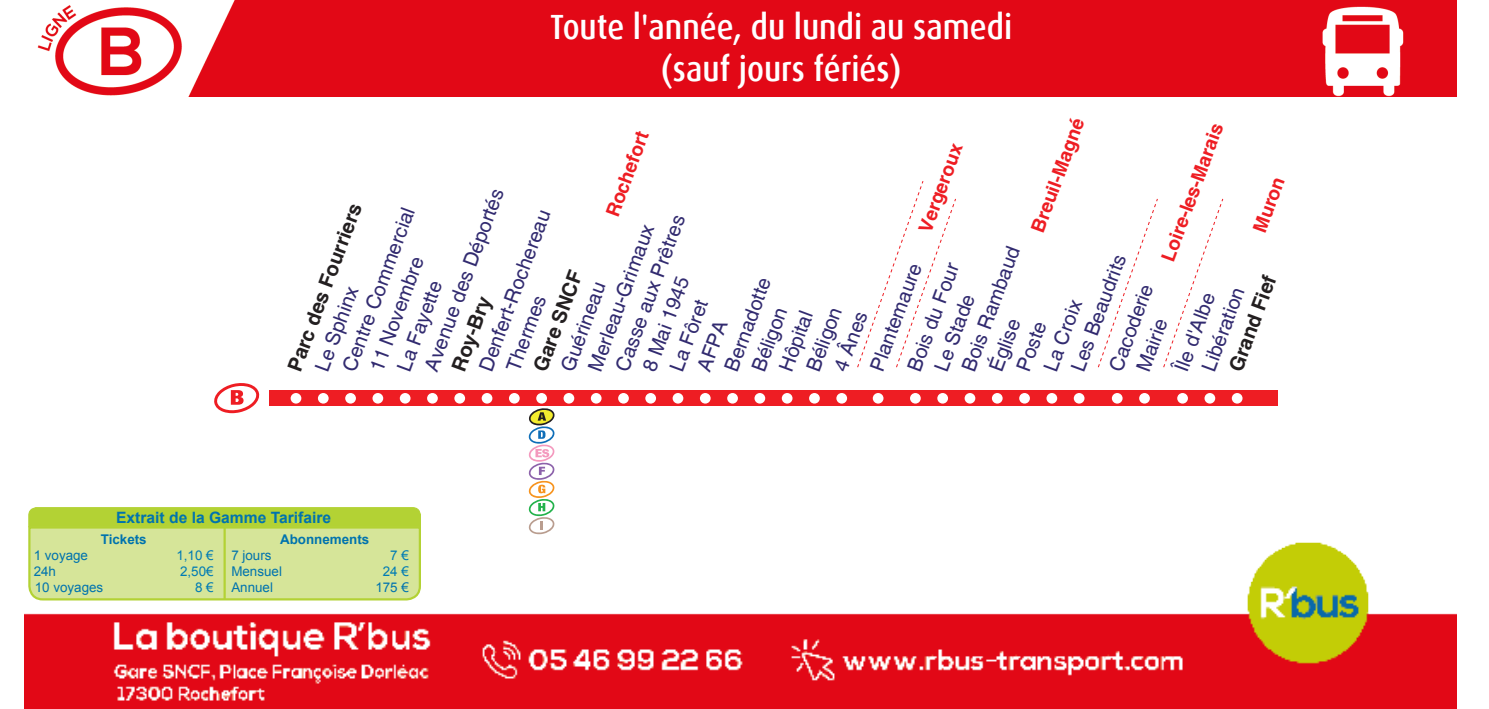
<style>
.page{position:relative;width:1489px;height:709px;background:#fff}
.page>*{position:absolute;margin:0;border:0;box-sizing:border-box;transform-origin:0 0}
.t1{font:500 35px "Dax";color:#fff;scale:.9 1}
.t2{font:20px/35px "Helvetica";color:#322b70}
.t3{font:700 20px "Helvetica";color:#231f20}
.t4{font:700 19px "Helvetica";color:#ee1d23}
.t5{font:700 15.75px "Arial";color:#0073ae}
.t6{font:13.5px "Arial";color:#0073ae}
.t7{font:700 13.5px "Arial";color:#0073ae}
.t8{font:13.5px "Arial";color:#007bb4}
</style>
<div class="page">
<div style="left:269px;top:390px;width:1008px;height:16px;background:#ee1d23"></div>
<div style="left:290px;top:393px;width:11px;height:10px;background:#fff;border-radius:50%"></div>
<div style="left:318px;top:393px;width:10px;height:10px;background:#fff;border-radius:50%"></div>
<div style="left:345px;top:393px;width:11px;height:10px;background:#fff;border-radius:50%"></div>
<div style="left:372px;top:393px;width:11px;height:10px;background:#fff;border-radius:50%"></div>
<div style="left:400px;top:393px;width:10px;height:10px;background:#fff;border-radius:50%"></div>
<div style="left:427px;top:393px;width:11px;height:10px;background:#fff;border-radius:50%"></div>
<div style="left:454px;top:393px;width:11px;height:10px;background:#fff;border-radius:50%"></div>
<div style="left:481px;top:393px;width:11px;height:10px;background:#fff;border-radius:50%"></div>
<div style="left:509px;top:393px;width:10px;height:10px;background:#fff;border-radius:50%"></div>
<div style="left:536px;top:393px;width:11px;height:10px;background:#fff;border-radius:50%"></div>
<div style="left:563px;top:393px;width:11px;height:10px;background:#fff;border-radius:50%"></div>
<div style="left:591px;top:393px;width:10px;height:10px;background:#fff;border-radius:50%"></div>
<svg style="left:857px;top:181px;width:99px;height:187px"></svg>
<div style="left:872px;top:393px;width:11px;height:10px;background:#fff;border-radius:50%"></div>
<div style="left:910px;top:393px;width:10px;height:10px;background:#fff;border-radius:50%"></div>
<div style="left:937px;top:393px;width:11px;height:10px;background:#fff;border-radius:50%"></div>
<div style="left:964px;top:393px;width:11px;height:10px;background:#fff;border-radius:50%"></div>
<div style="left:991px;top:393px;width:11px;height:10px;background:#fff;border-radius:50%"></div>
<div style="left:1019px;top:393px;width:10px;height:10px;background:#fff;border-radius:50%"></div>
<div style="left:1046px;top:393px;width:11px;height:10px;background:#fff;border-radius:50%"></div>
<div style="left:1073px;top:393px;width:11px;height:10px;background:#fff;border-radius:50%"></div>
<div style="left:1111px;top:393px;width:11px;height:10px;background:#fff;border-radius:50%"></div>
<div style="left:1139px;top:393px;width:10px;height:10px;background:#fff;border-radius:50%"></div>
<svg style="left:1098px;top:198px;width:125px;height:170px"></svg>
<div style="left:1177px;top:393px;width:10px;height:10px;background:#fff;border-radius:50%"></div>
<div style="left:1204px;top:393px;width:11px;height:10px;background:#fff;border-radius:50%"></div>
<div style="left:1231px;top:393px;width:11px;height:10px;background:#fff;border-radius:50%"></div>
<div style="left:618px;top:393px;width:11px;height:10px;background:#fff;border-radius:50%"></div>
<div style="left:645px;top:393px;width:11px;height:10px;background:#fff;border-radius:50%"></div>
<div style="left:672px;top:393px;width:11px;height:10px;background:#fff;border-radius:50%"></div>
<div style="left:700px;top:393px;width:10px;height:10px;background:#fff;border-radius:50%"></div>
<div style="left:727px;top:393px;width:11px;height:10px;background:#fff;border-radius:50%"></div>
<div style="left:754px;top:393px;width:11px;height:10px;background:#fff;border-radius:50%"></div>
<div style="left:781px;top:393px;width:11px;height:10px;background:#fff;border-radius:50%"></div>
<div style="left:809px;top:393px;width:10px;height:10px;background:#fff;border-radius:50%"></div>
<div style="left:836px;top:393px;width:11px;height:10px;background:#fff;border-radius:50%"></div>
<svg style="left:214px;top:383px;width:46px;height:30px"></svg>
<svg style="left:528px;top:408px;width:27px;height:109px"></svg>
<img style="left:37px;top:0;width:1419px;height:96px">
<img style="left:24px;top:517px;width:1432px;height:192px">
<svg style="left:28px;top:507px;width:393px;height:93px;background:#cde07f"></svg>
<hr style="left:223px;top:527px;width:3px;height:72px;background:#b3d234">
<p class="t1" style="left:550px;top:7px;width:515px">Toute l'année, du lundi au samedi</p>
<p class="t1" style="left:661px;top:49px;width:269px">(sauf jours fériés)</p>
<p class="t4" style="left:1026px;top:228px;width:122px;rotate:-70deg">Breuil-Magné</p>
<p class="t4" style="left:601px;top:212px;width:91px;rotate:-70deg">Rochefort</p>
<p class="t4" style="left:1156px;top:257px;width:147px;rotate:-70deg">Loire-les-Marais</p>
<p class="t4" style="left:913px;top:228px;width:96px;rotate:-70deg">Vergeroux</p>
<p class="t4" style="left:1247px;top:228px;width:60px;rotate:-70deg">Muron</p>
<p class="t2" style="left:415px;top:365px;width:195px;rotate:-70deg">Avenue des Déportés</p>
<p class="t3" style="left:283px;top:366px;width:179px;rotate:-70deg">Parc des Fourriers</p>
<p class="t2" style="left:333px;top:365px;width:174px;rotate:-70deg">Centre Commercial</p>
<p class="t2" style="left:469px;top:365px;width:172px;rotate:-70deg">Denfert-Rochereau</p>
<p class="t2" style="left:606px;top:365px;width:167px;rotate:-70deg">Casse aux Prêtres</p>
<p class="t2" style="left:579px;top:365px;width:157px;rotate:-70deg">Merleau-Grimaux</p>
<p class="t2" style="left:952px;top:365px;width:133px;rotate:-70deg">Bois Rambaud</p>
<p class="t2" style="left:1061px;top:365px;width:124px;rotate:-70deg">Les Beaudrits</p>
<p class="t2" style="left:360px;top:365px;width:122px;rotate:-70deg">11 Novembre</p>
<p class="t2" style="left:865px;top:353px;width:115px;text-indent:-13px;rotate:-70deg">Plantemaure<br>Bois du Four</p>
<p class="t3" style="left:528px;top:366px;width:108px;rotate:-70deg">Gare SNCF</p>
<p class="t3" style="left:1223px;top:366px;width:102px;rotate:-70deg">Grand Fief</p>
<p class="t2" style="left:633px;top:365px;width:101px;rotate:-70deg">8 Mai 1945</p>
<p class="t2" style="left:715px;top:365px;width:100px;rotate:-70deg">Bernadotte</p>
<p class="t2" style="left:388px;top:365px;width:96px;rotate:-70deg">La Fayette</p>
<p class="t2" style="left:551px;top:365px;width:95px;rotate:-70deg">Guérineau</p>
<p class="t2" style="left:1107px;top:358px;width:84px;line-height:25.5px;text-indent:-9px;rotate:-70deg">Cacoderie<br>Mairie</p>
<p class="t2" style="left:1164px;top:365px;width:83px;rotate:-70deg">Île d'Albe</p>
<p class="t2" style="left:306px;top:365px;width:91px;rotate:-70deg">Le Sphinx</p>
<p class="t2" style="left:1192px;top:365px;width:90px;rotate:-70deg">Libération</p>
<p class="t2" style="left:925px;top:365px;width:82px;rotate:-70deg">Le Stade</p>
<p class="t2" style="left:497px;top:365px;width:81px;rotate:-70deg">Thermes</p>
<p class="t3" style="left:446px;top:366px;width:80px;rotate:-70deg">Roy-Bry</p>
<p class="t2" style="left:660px;top:365px;width:76px;rotate:-70deg">La Fôret</p>
<p class="t2" style="left:1034px;top:365px;width:76px;rotate:-70deg">La Croix</p>
<p class="t2" style="left:796px;top:365px;width:68px;rotate:-70deg">Béligon</p>
<p class="t2" style="left:742px;top:365px;width:68px;rotate:-70deg">Béligon</p>
<p class="t2" style="left:769px;top:365px;width:64px;rotate:-70deg">Hôpital</p>
<p class="t2" style="left:824px;top:365px;width:64px;rotate:-70deg">4 Ânes</p>
<p class="t2" style="left:979px;top:365px;width:56px;rotate:-70deg">Église</p>
<p class="t2" style="left:687px;top:365px;width:54px;rotate:-70deg">AFPA</p>
<p class="t2" style="left:1006px;top:365px;width:53px;rotate:-70deg">Poste</p>
<p class="t5" style="left:116px;top:507px;width:217px">Extrait de la Gamme Tarifaire</p>
<p class="t7" style="left:101px;top:530px;width:47px">Tickets</p>
<p class="t6" style="left:34px;top:546px;width:56px">1 voyage</p>
<p class="t8" style="left:176px;top:546px;width:39px">1,10 €</p>
<p class="t6" style="left:34px;top:562px;width:24px">24h</p>
<p class="t8" style="left:180px;top:562px;width:35px">2,50€</p>
<p class="t6" style="left:35px;top:579px;width:70px">10 voyages</p>
<p class="t8" style="left:195px;top:579px;width:20px">8 €</p>
<p class="t7" style="left:280px;top:530px;width:91px">Abonnements</p>
<p class="t6" style="left:231px;top:546px;width:42px">7 jours</p>
<p class="t8" style="left:390px;top:546px;width:20px">7 €</p>
<p class="t6" style="left:231px;top:562px;width:52px">Mensuel</p>
<p class="t8" style="left:383px;top:562px;width:28px">24 €</p>
<p class="t6" style="left:231px;top:579px;width:43px">Annuel</p>
<p class="t6" style="left:375px;top:579px;width:35px">175 €</p>
</div>
